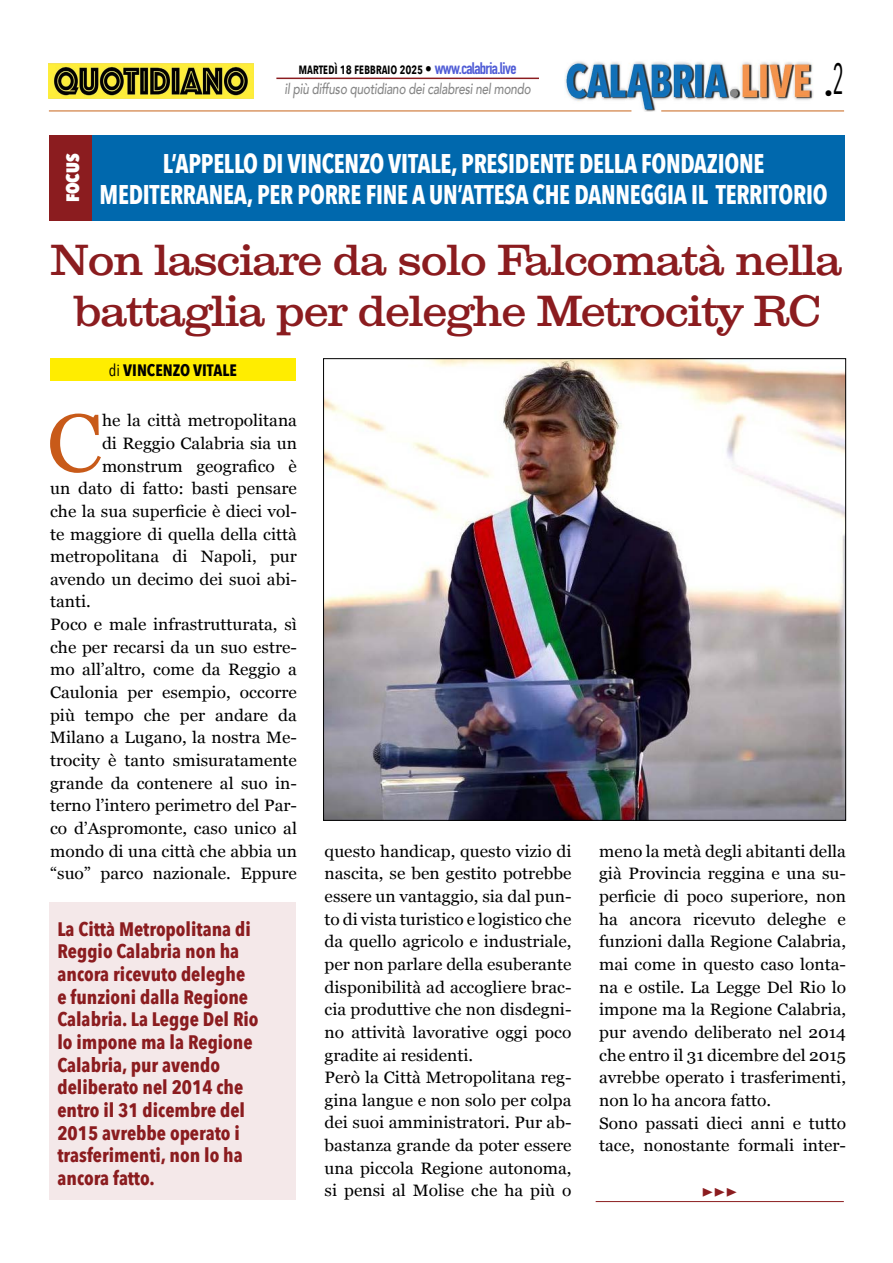
<style>
.page{position:relative;width:893px;height:1263px;background:#fff}
.page>*{position:absolute;margin:0;border:0;box-sizing:border-box;transform-origin:0 0}
.t1{font:81.9px "Georgia";color:#c85a19;scale:1.05 1}
.t2{font:42px/51px "Clarxndon";letter-spacing:-.01em;color:#8b1c1f;text-align:center}
.t3{font:700 27px "Avenir Next Condensed";letter-spacing:-.01em;color:#fff;scale:.9 1}
.t4{font:700 19.5px/22.6px "Avenir Next Condensed";color:#8b1c1f}
.t5{font:800 18px "Avenir Next Condensed";color:#fff}
.t6{font:16.5px/22.6px "Georgia";color:#000;scale:1.05 1}
.t7{font:700 16.5px "Avenir Next Condensed";color:#000}
.t8{font:16.5px "Avenir Next Condensed";color:#000}
.t9{font:italic 500 15px "Avenir";letter-spacing:-.02em;color:#878787;scale:.79 1}
.t10{font:600 15px "Avenir Next Condensed";letter-spacing:-.02em;color:#000;scale:.9 1}
.t11{font:10.5px "Wingdings 3";color:#8b1c1f;scale:1.28 1}
.s1{font-family:"Avenir";font-weight:500}
.s2{font-family:"DIN Condensed";font-weight:700;font-size:16.5px;color:#4f5cd6}
.s3{font-weight:400}
</style>
<div class="page">
<img style="left:565px;top:61px;width:249px;height:51px">
<hr style="left:49px;top:111px;width:582px;height:1px;background:#c86419">
<hr style="left:661px;top:111px;width:183px;height:1px;background:#c86419">
<img style="left:49px;top:64px;width:205px;height:34px">
<hr style="left:276px;top:78px;width:263px;height:1px;background:#8b1c1f">
<hr style="left:596px;top:1201px;width:248px;height:1px;background:#8b1c1f">
<img style="left:325px;top:360px;width:519px;height:459px">
<div style="left:49px;top:902px;width:247px;height:297px;background:#f4e8e9"></div>
<div style="left:49px;top:135px;width:795px;height:86px;background:#0068ad"></div>
<div style="left:49px;top:135px;width:43px;height:86px;background:#8b1c1f"></div>
<div style="left:50px;top:358px;width:246px;height:22px;background:#ffed00"></div>
<p class="t10" style="left:299px;top:56px;width:244px">martedì 18 febbraio 2025 <span class="s1">•</span> <span class="s2">www.calabria.live</span></p>
<p class="t9" style="left:285px;top:80px;width:313px">il più diffuso quotidiano dei calabresi nel mondo</p>
<p class="t8" style="left:824px;top:79px;width:21px">•<sup>2</sup></p>
<p class="t5" style="left:62px;top:202px;width:50px;rotate:-90deg">FOCUS</p>
<h3 class="t3" style="left:163px;top:147px;width:670px">L’APPELLO DI VINCENZO VITALE, PRESIDENTE DELLA FONDAZIONE</h3>
<h3 class="t3" style="left:100px;top:178px;width:810px">MEDITERRANEA, PER PORRE FINE A UN’ATTESA CHE DANNEGGIA IL TERRITORIO</h3>
<h2 class="t2" style="left:51px;top:235px;width:793px">Non lasciare da solo Falcomatà nella battaglia per deleghe Metrocity RC</h2>
<p class="t7" style="left:109px;top:360px;width:129px"><span class="s3">di</span> VINCENZO VITALE</p>
<h1 class="t1" style="left:47px;top:383px;width:54px">C</h1>
<p class="t6" style="left:102px;top:408px;width:187px">he la città metropolitana</p>
<p class="t6" style="left:102px;top:431px;width:187px">di Reggio Calabria sia un</p>
<p class="t6" style="left:102px;top:454px;width:187px">monstrum geografico è</p>
<p class="t6" style="left:50px;top:476px;width:237px">un dato di fatto: basti pensare</p>
<p class="t6" style="left:50px;top:499px;width:237px">che la sua superficie è dieci vol-</p>
<p class="t6" style="left:50px;top:522px;width:237px">te maggiore di quella della città</p>
<p class="t6" style="left:50px;top:544px;width:237px">metropolitana di Napoli, pur</p>
<p class="t6" style="left:50px;top:567px;width:237px">avendo un decimo dei suoi abi-</p>
<p class="t6" style="left:50px;top:590px;width:40px">tanti.</p>
<p class="t6" style="left:50px;top:612px;width:237px">Poco e male infrastrutturata, sì</p>
<p class="t6" style="left:50px;top:635px;width:237px">che per recarsi da un suo estre-</p>
<p class="t6" style="left:50px;top:658px;width:237px">mo all’altro, come da Reggio a</p>
<p class="t6" style="left:50px;top:680px;width:237px">Caulonia per esempio, occorre</p>
<p class="t6" style="left:50px;top:703px;width:237px">più tempo che per andare da</p>
<p class="t6" style="left:50px;top:726px;width:237px">Milano a Lugano, la nostra Me-</p>
<p class="t6" style="left:50px;top:748px;width:237px">trocity è tanto smisuratamente</p>
<p class="t6" style="left:50px;top:771px;width:237px">grande da contenere al suo in-</p>
<p class="t6" style="left:50px;top:794px;width:237px">terno l’intero perimetro del Par-</p>
<p class="t6" style="left:50px;top:816px;width:237px">co d’Aspromonte, caso unico al</p>
<p class="t6" style="left:50px;top:839px;width:237px">mondo di una città che abbia un</p>
<p class="t6" style="left:50px;top:861px;width:237px">“suo” parco nazionale. Eppure</p>
<p class="t4" style="left:57px;top:917px;width:203px">La Città Metropolitana di<br>Reggio Calabria non ha ancora ricevuto deleghe e funzioni dalla Regione<br>Calabria. La Legge Del Rio lo impone ma la Regione<br>Calabria, pur avendo deliberato nel 2014 che entro il 31 dicembre del<br>2015 avrebbe operato i trasferimenti, non lo ha ancora fatto.</p>
<p class="t6" style="left:325px;top:839px;width:237px">questo handicap, questo vizio di nascita, se ben gestito potrebbe essere un vantaggio, sia dal pun&shy;to di vista turistico e logistico che da quello agricolo e industriale, per non parlare della esuberante disponibilità ad accogliere brac&shy;cia produttive che non disdegni&shy;no attività lavorative oggi poco gradite ai residenti.<br>Però la Città Metropolitana reg&shy;gina langue e non solo per colpa dei suoi amministratori. Pur ab&shy;bastanza grande da poter essere una piccola Regione autonoma, si pensi al Molise che ha più o</p>
<p class="t6" style="left:599px;top:839px;width:237px">meno la metà degli abitanti della già Provincia reggina e una su&shy;perficie di poco superiore, non ha ancora ricevuto deleghe e funzioni dalla Regione Calabria, mai come in questo caso lonta&shy;na e ostile. La Legge Del Rio lo impone ma la Regione Calabria, pur avendo deliberato nel 2014 che entro il 31 dicembre del 2015 avrebbe operato i trasferimenti, non lo ha ancora fatto.<br>Sono passati dieci anni e tutto tace, nonostante formali inter-</p>
<p class="t11" style="left:702px;top:1187px;width:29px">◆◆◆</p>
</div>
